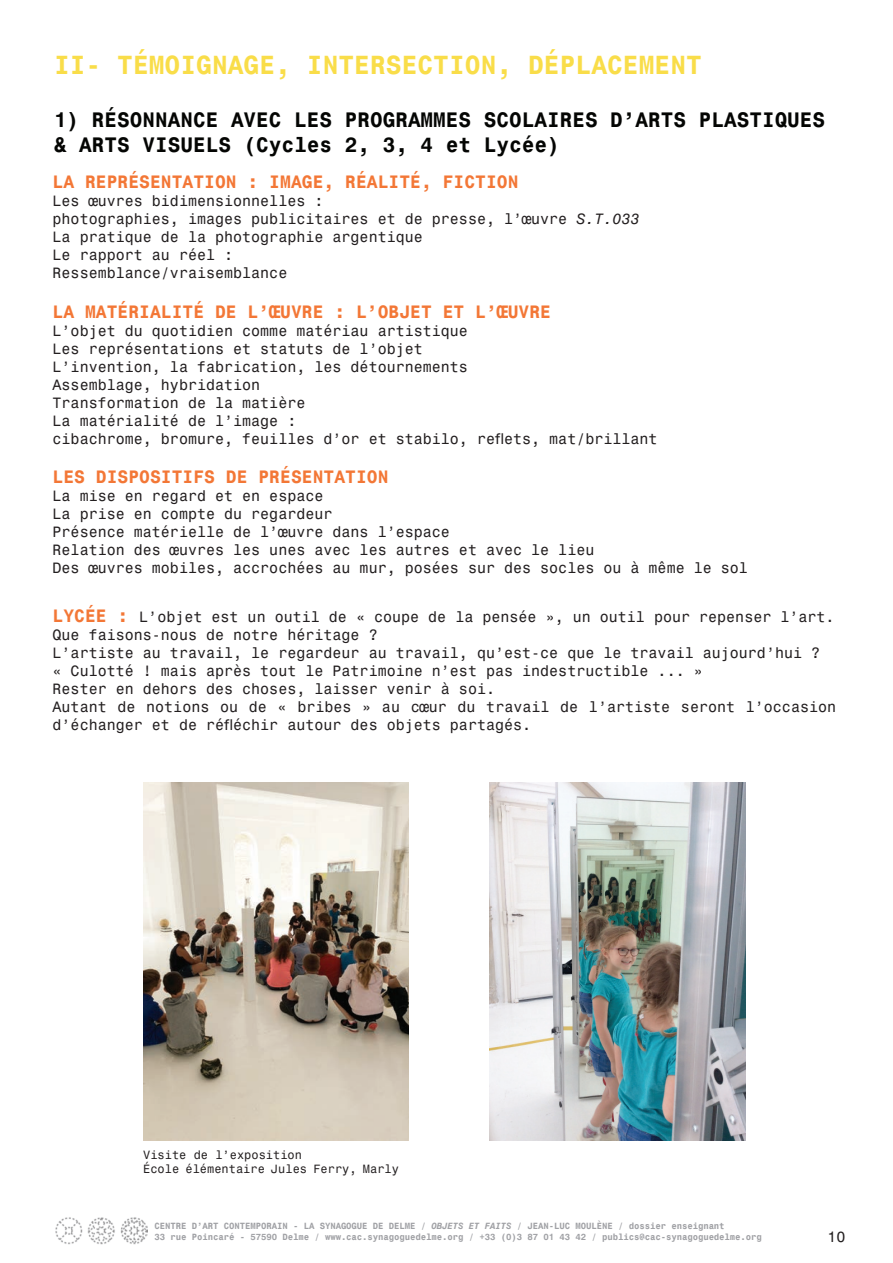
<style>
.page{position:relative;width:893px;height:1263px;background:#fff}
.page>*{position:absolute;margin:0;border:0;box-sizing:border-box;transform-origin:0 0}
.t1{font:700 26.25px "Monospace 821 BT";color:#f9dd49}
.t2{font:700 21px/25.2px "Monospace 821 BT";color:#040503}
.t3{font:700 18px "Monospace 821 BT";color:#f37736}
.t4{font:15px/18px "Monospace 821 BT";color:#231f20}
.t5{font:12px/14.4px "Monospace 821 BT";color:#231f20}
.t6{font:700 9px/10.8px "Monospace 821 BT";letter-spacing:-.01em;color:#a0a1a5}
.s1{font-style:italic}
.s2{font-weight:700;font-size:18px;color:#f37736}
</style>
<div class="page">
<img style="left:56px;top:1217px;width:92px;height:28px">
<img style="left:143px;top:782px;width:265px;height:359px">
<img style="left:490px;top:783px;width:256px;height:358px">
<h1 class="t1" style="left:54px;top:49px;width:649px">II- TÉMOIGNAGE, INTERSECTION, DÉPLACEMENT</h1>
<h2 class="t2" style="left:54px;top:106px;width:773px">1) RÉSONNANCE AVEC LES PROGRAMMES SCOLAIRES D’ARTS PLASTIQUES &amp; ARTS VISUELS (Cycles 2, 3, 4 et Lycée)</h2>
<p class="t3" style="left:53px;top:171px;width:467px">LA REPRÉSENTATION : IMAGE, RÉALITÉ, FICTION</p>
<p class="t4" style="left:53px;top:192px;width:588px">Les œuvres bidimensionnelles :<br>photographies, images publicitaires et de presse, l’œuvre <span class="s1">S.T.033<br></span>La pratique de la photographie argentique<br>Le rapport au réel :<br>Ressemblance/vraisemblance</p>
<p class="t3" style="left:53px;top:300px;width:500px">LA MATÉRIALITÉ DE L’ŒUVRE : L’OBJET ET L’ŒUVRE</p>
<p class="t4" style="left:53px;top:321px;width:607px">L’objet du quotidien comme matériau artistique<br>Les représentations et statuts de l’objet<br>L’invention, la fabrication, les détournements<br>Assemblage, hybridation<br>Transformation de la matière<br>La matérialité de l’image :<br>cibachrome, bromure, feuilles d’or et stabilo, reflets, mat/brillant</p>
<p class="t3" style="left:53px;top:466px;width:337px">LES DISPOSITIFS DE PRÉSENTATION</p>
<p class="t4" style="left:53px;top:487px;width:697px">La mise en regard et en espace<br>La prise en compte du regardeur<br>Présence matérielle de l’œuvre dans l’espace<br>Relation des œuvres les unes avec les autres et avec le lieu<br>Des œuvres mobiles, accrochées au mur, posées sur des socles ou à même le sol</p>
<p class="t4" style="left:53px;top:607px;width:785px"><span class="s2">LYCÉE :</span> L’objet est un outil de « coupe de la pensée », un outil pour repenser l’art.<br>Que faisons-nous de notre héritage ?<br>L’artiste au travail, le regardeur au travail, qu’est-ce que le travail aujourd’hui ?<br>« Culotté ! mais après tout le Patrimoine n’est pas indestructible ... »<br>Rester en dehors des choses, laisser venir à soi.<br>Autant de notions ou de « bribes » au cœur du travail de l’artiste seront l’occasion d’échanger et de réfléchir autour des objets partagés.</p>
<p class="t5" style="left:143px;top:1147px;width:257px">Visite de l’exposition<br>École élémentaire Jules Ferry, Marly</p>
<p class="t6" style="left:154px;top:1220px;width:609px">CENTRE D’ART CONTEMPORAIN - LA SYNAGOGUE DE DELME / <span class="s1">OBJETS ET FAITS</span> / JEAN-LUC MOULÈNE / dossier enseignant<br>33 rue Poincaré - 57590 Delme / www.cac.synagoguedelme.org / +33 (0)3 87 01 43 42 / publics@cac-synagoguedelme.org</p>
<p class="t4" style="left:828px;top:1227px;width:20px">10</p>
</div>
